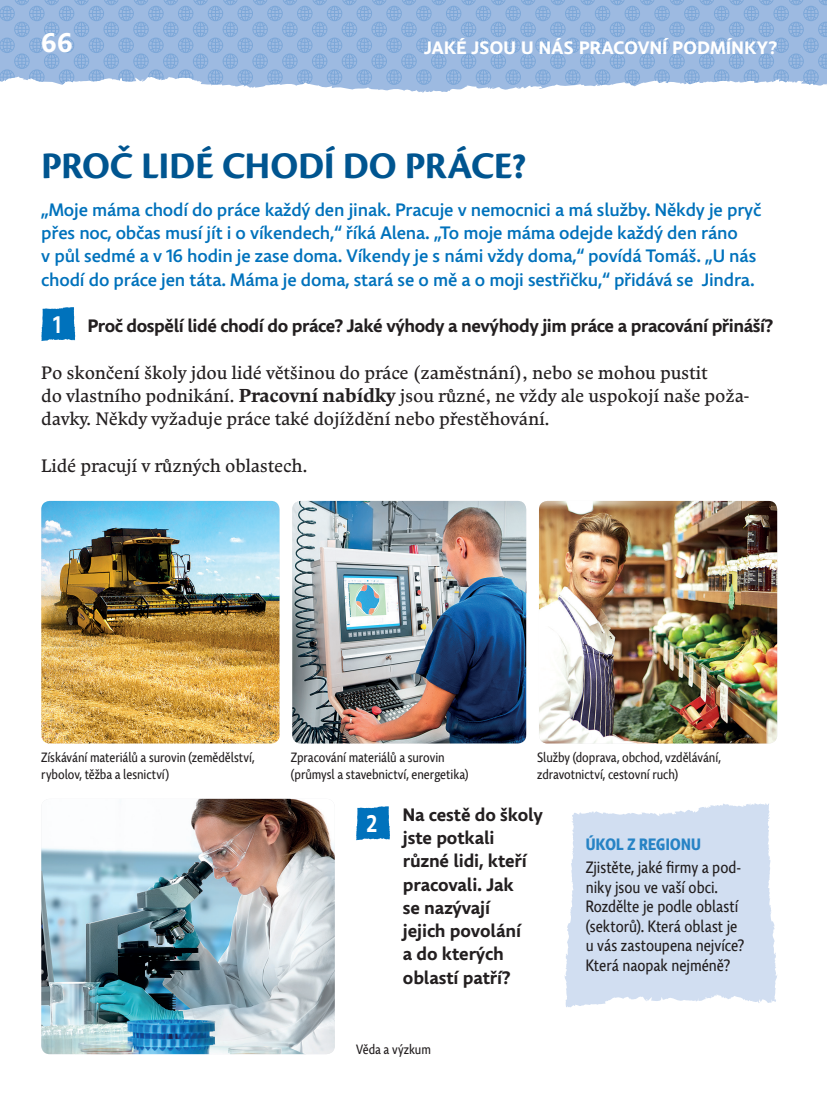
<style>
.page{position:relative;width:827px;height:1104px;background:#fff}
.page>*{position:absolute;margin:0;border:0;box-sizing:border-box;transform-origin:0 0}
.t1{font:700 39px "Cronos Pro";letter-spacing:-.01em;color:#005590}
.t2{font:700 27px "Comenia Sans";color:#fff}
.t3{font:700 24px "Comenia Sans";color:#fff;scale:.8 1}
.t4{font:500 18px/23.2px "Comenia Sans";letter-spacing:-.01em;color:#0072bc}
.t5{font:18px/23.2px "Comenia Serif";letter-spacing:-.01em;color:#231f20}
.t6{font:700 18px/23.2px "Comenia Sans";letter-spacing:-.025em;color:#231f20}
.t7{font:700 18px "Comenia Sans";color:#fff}
.t8{font:16.5px/19.5px "Comenia Sans Cond";letter-spacing:-.005em;color:#231f20}
.t9{font:700 16.5px "Comenia Sans Cond";letter-spacing:.02em;color:#2783c5}
.t10{font:13.5px/16.5px "Comenia Sans Cond";letter-spacing:-.005em;color:#231f20}
.s1{font-weight:700;font-size:18.75px}
</style>
<div class="page">
<svg style="left:211px;top:0;width:616px;height:93px;background:#9fbce1"></svg>
<svg style="left:41px;top:307px;width:34px;height:34px"></svg>
<svg style="left:356px;top:806px;width:34px;height:34px"></svg>
<svg style="left:564px;top:803px;width:213px;height:204px;background:#d6e1f2"></svg>
<img style="left:41px;top:500px;width:238px;height:243px">
<img style="left:292px;top:500px;width:234px;height:243px">
<img style="left:41px;top:798px;width:294px;height:255px">
<img style="left:539px;top:500px;width:238px;height:243px">
<svg style="left:0;top:0;width:354px;height:85px;background:#98b7df"></svg>
<h2 class="t2" style="left:41px;top:25px;width:33px">66</h2>
<p class="t7" style="left:424px;top:36px;width:12px">JAKÉ</p>
<p class="t7" style="left:471px;top:36px;width:12px">JSOU</p>
<p class="t7" style="left:521px;top:36px;width:71px">U NÁS PRA</p>
<p class="t7" style="left:613px;top:36px;width:72px">COVNÍ PODMÍNK</p>
<p class="t7" style="left:757px;top:36px;width:22px">Y?</p>
<h1 class="t1" style="left:41px;top:143px;width:486px">PROČ LIDÉ CHODÍ DO PRÁCE?</h1>
<p class="t4" style="left:41px;top:198px;width:721px">„Moje máma chodí do práce každý den jinak. Pracuje v nemocnici a má služby. Někdy je pryč přes noc, občas musí jít i o víkendech,“ říká Alena. „To moje máma odejde každý den ráno<br>v půl sedmé a v 16 hodin je zase doma. Víkendy je s námi vždy doma,“ povídá Tomáš. „U nás chodí do práce jen táta. Máma je doma, stará se o mě a o moji sestřičku,“ přidává se Jindra.</p>
<h3 class="t3" style="left:53px;top:309px;width:11px">1</h3>
<p class="t6" style="left:88px;top:314px;width:687px">Proč dospělí lidé chodí do práce? Jaké výhody a nevýhody jim práce a pracování přináší?</p>
<p class="t5" style="left:41px;top:360px;width:709px">Po skončení školy jdou lidé většinou do práce (zaměstnání), nebo se mohou pustit<br>do vlastního podnikání. <span class="s1">Pracovní nabídky</span> jsou různé, ne vždy ale uspokojí naše poža&shy;davky. Někdy vyžaduje práce také dojíždění nebo přestěhování.</p>
<p class="t5" style="left:41px;top:453px;width:268px">Lidé pracují v různých oblastech.</p>
<p class="t10" style="left:41px;top:749px;width:215px">Získávání materiálů a surovin (zemědělství, rybolov, těžba a lesnictví)</p>
<p class="t10" style="left:291px;top:749px;width:179px">Zpracování materiálů a surovin (průmysl a stavebnictví, energetika)</p>
<p class="t10" style="left:537px;top:749px;width:185px">Služby (doprava, obchod, vzdělávání, zdravotnictví, cestovní ruch)</p>
<h3 class="t3" style="left:366px;top:808px;width:15px">2</h3>
<p class="t6" style="left:403px;top:803px;width:141px">N a cestě do školy jste potkali různé lidi, kteří pracovali. Jak<br>se nazývají<br>jejich povolání<br>a do kterých oblastí patří?</p>
<p class="t10" style="left:356px;top:1041px;width:76px">Věda a výzkum</p>
<p class="t9" style="left:586px;top:833px;width:115px">ÚKOL Z REGIONU</p>
<p class="t8" style="left:586px;top:857px;width:160px">Zjistěte, jaké firmy a pod&shy;niky jsou ve vaší obci.<br>Rozdělte je podle oblastí (sektorů). Která oblast je u vás zastoupena nejvíce?<br>Která naopak nejméně?</p>
</div>
